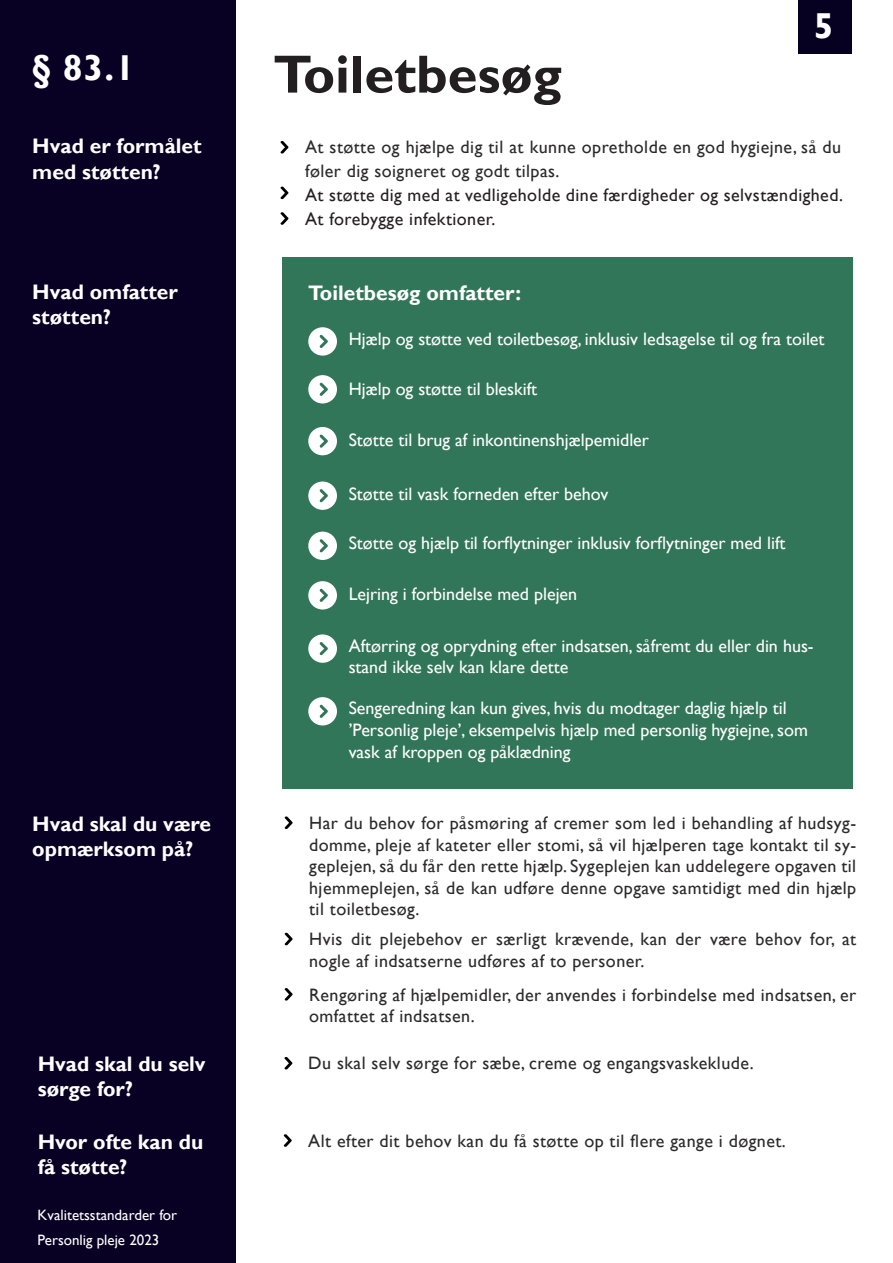
<style>
.page{position:relative;width:893px;height:1263px;background:#fff}
.page>*{position:absolute;margin:0;border:0;box-sizing:border-box;transform-origin:0 0}
.t1{font:700 54px "Gill Sans";color:#231f20}
.t2{font:700 36px "Gill Sans";color:#fff}
.t3{font:700 21px/25.2px "Gill Sans";color:#fff}
.t4{font:18px/21.6px "Gill Sans";letter-spacing:.025em;color:#2b292a}
.t5{font:18px/21.6px "Gill Sans";color:#fff}
.t6{font:18px/24px "Gill Sans";letter-spacing:.025em;color:#231f20}
.t7{font:15px/25.2px "Gill Sans";color:#fff}
</style>
<div class="page">
<div style="left:0;top:0;width:235px;height:1263px;background:#080123"></div>
<svg style="left:280px;top:141px;width:9px;height:13px"></svg>
<svg style="left:280px;top:187px;width:9px;height:12px"></svg>
<svg style="left:280px;top:212px;width:9px;height:13px"></svg>
<div style="left:282px;top:257px;width:571px;height:532px;background:#327659"></div>
<svg style="left:308px;top:327px;width:29px;height:29px"></svg>
<svg style="left:308px;top:375px;width:29px;height:28px"></svg>
<svg style="left:308px;top:427px;width:29px;height:28px"></svg>
<svg style="left:308px;top:481px;width:29px;height:29px"></svg>
<svg style="left:308px;top:532px;width:29px;height:28px"></svg>
<svg style="left:308px;top:581px;width:29px;height:28px"></svg>
<svg style="left:308px;top:634px;width:29px;height:29px"></svg>
<svg style="left:308px;top:697px;width:29px;height:28px"></svg>
<div style="left:800px;top:0;width:51px;height:54px;background:#070121"></div>
<svg style="left:284px;top:988px;width:9px;height:12px"></svg>
<svg style="left:284px;top:816px;width:9px;height:13px"></svg>
<svg style="left:284px;top:933px;width:9px;height:12px"></svg>
<svg style="left:284px;top:1057px;width:9px;height:12px"></svg>
<svg style="left:283px;top:1134px;width:9px;height:13px"></svg>
<div style="left:798px;top:0;width:51px;height:53px;background:#070121"></div>
<h2 class="t2" style="left:814px;top:5px;width:21px">5</h2>
<h2 class="t2" style="left:32px;top:47px;width:104px">§ 83.1</h2>
<h1 class="t1" style="left:273px;top:43px;width:290px">Toiletbesøg</h1>
<p class="t3" style="left:32px;top:133px;width:171px">Hvad er formålet med støtten?</p>
<p class="t4" style="left:305px;top:135px;width:538px;line-height:24px">At støtte og hjælpe dig til at kunne opretholde en god hygiejne, så du føler dig soigneret og godt tilpas.</p>
<p class="t6" style="left:305px;top:183px;width:539px">At støtte dig med at vedligeholde dine færdigheder og selvstændighed.<br>At forebygge infektioner.</p>
<p class="t3" style="left:32px;top:279px;width:147px">Hvad omfatter støtten?</p>
<p class="t3" style="left:308px;top:281px;width:214px">Toiletbesøg omfatter:</p>
<p class="t5" style="left:349px;top:327px;width:477px">Hjælp og støtte ved toiletbesøg, inklusiv ledsagelse til og fra toilet</p>
<p class="t5" style="left:349px;top:378px;width:190px">Hjælp og støtte til bleskift</p>
<p class="t5" style="left:349px;top:429px;width:302px">Støtte til brug af inkontinenshjælpemidler</p>
<p class="t5" style="left:349px;top:483px;width:261px">Støtte til vask forneden efter behov</p>
<p class="t5" style="left:349px;top:532px;width:438px">Støtte og hjælp til forflytninger inklusiv forflytninger med lift</p>
<p class="t5" style="left:349px;top:583px;width:230px">Lejring i forbindelse med plejen</p>
<p class="t5" style="left:349px;top:635px;width:466px">Aftørring og oprydning efter indsatsen, såfremt du eller din hus&shy;stand ikke selv kan klare dette</p>
<p class="t5" style="left:349px;top:697px;width:461px">Sengeredning kan kun gives, hvis du modtager daglig hjælp til ’Personlig pleje’, eksempelvis hjælp med personlig hygiejne, som vask af kroppen og påklædning</p>
<p class="t3" style="left:32px;top:811px;width:180px">Hvad skal du være opmærksom på?</p>
<p class="t4" style="left:309px;top:812px;width:548px;text-align:justify">Har du behov for påsmøring af cremer som led i behandling af hudsyg&shy;domme, pleje af kateter eller stomi, så vil hjælperen tage kontakt til sy&shy;geplejen, så du får den rette hjælp. Sygeplejen kan uddelegere opgaven til hjemmeplejen, så de kan udføre denne opgave samtidigt med din hjælp til toiletbesøg.</p>
<p class="t4" style="left:309px;top:928px;width:548px">Hvis dit plejebehov er særligt krævende, kan der være behov for, at nogle af indsatserne udføres af to personer.</p>
<p class="t4" style="left:309px;top:983px;width:549px">Rengøring af hjælpemidler, der anvendes i forbindelse med indsatsen, er omfattet af indsatsen.</p>
<p class="t3" style="left:38px;top:1051px;width:169px">Hvad skal du selv sørge for?</p>
<p class="t4" style="left:308px;top:1052px;width:447px">Du skal selv sørge for sæbe, creme og engangsvaskeklude.</p>
<p class="t3" style="left:38px;top:1129px;width:167px">Hvor ofte kan du få støtte?</p>
<p class="t4" style="left:308px;top:1130px;width:479px">Alt efter dit behov kan du få støtte op til flere gange i døgnet.</p>
<p class="t7" style="left:38px;top:1202px;width:141px">Kvalitetsstandarder for<br>Personlig pleje 2023</p>
</div>
